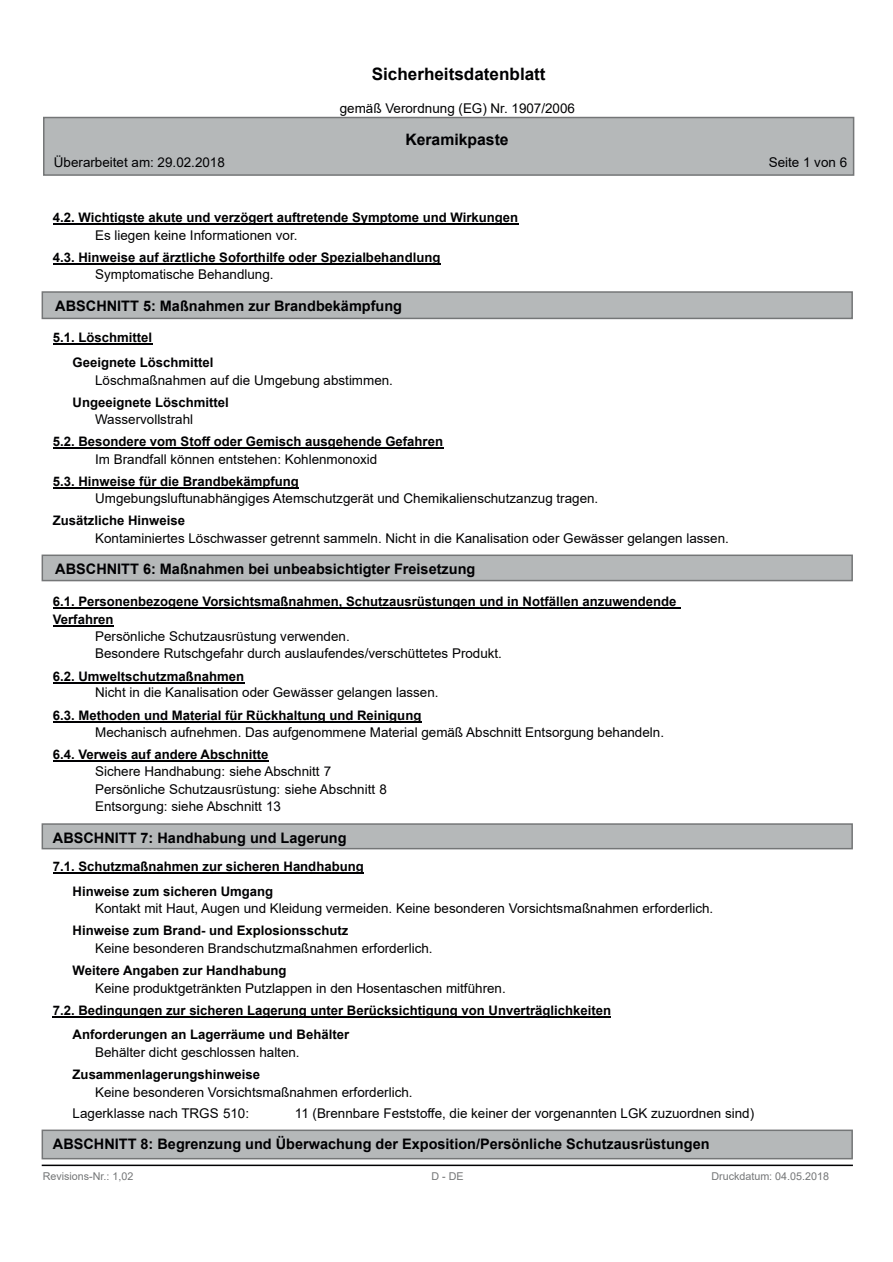
<style>
.page{position:relative;width:893px;height:1262px;background:#fff}
.page>*{position:absolute;margin:0;border:0;box-sizing:border-box;transform-origin:0 0}
.t1{font:700 17.1px "Arial";color:#000002}
.t2{font:700 15.75px "Arial";color:#000002}
.t3{font:700 14.4px "Arial";color:#000002}
.t4{font:13.35px/17.2px "Arial";color:#000002}
.t5{font:700 13.2px/17.5px "Arial";color:#000002}
.t6{font:10.8px "Arial";color:#747677}
</style>
<div class="page">
<div style="left:42px;top:291px;width:810px;height:28px;background:#b5b8b9;border:2px solid #747677"></div>
<div style="left:42px;top:554px;width:810px;height:27px;background:#b5b8b9;border:2px solid #747677"></div>
<div style="left:42px;top:823px;width:810px;height:26px;background:#b5b8b9;border:2px solid #747677"></div>
<div style="left:42px;top:1129px;width:810px;height:30px;background:#b5b8b9;border:2px solid #747677"></div>
<hr style="left:42px;top:1164px;width:810px;height:2px;background:#000002">
<hr style="left:53px;top:223px;width:465px;height:2px;background:#000002">
<hr style="left:53px;top:263px;width:387px;height:1px;background:#000002">
<hr style="left:53px;top:344px;width:99px;height:1px;background:#000002">
<hr style="left:53px;top:447px;width:390px;height:2px;background:#000002">
<hr style="left:53px;top:487px;width:246px;height:1px;background:#000002">
<hr style="left:53px;top:607px;width:25px;height:2px;background:#000002">
<hr style="left:78px;top:607px;width:261px;height:2px;background:#000002">
<hr style="left:339px;top:607px;width:341px;height:2px;background:#000002">
<hr style="left:53px;top:625px;width:60px;height:1px;background:#000002">
<hr style="left:53px;top:682px;width:191px;height:1px;background:#000002">
<hr style="left:53px;top:721px;width:368px;height:1px;background:#000002">
<hr style="left:53px;top:760px;width:215px;height:1px;background:#000002">
<hr style="left:53px;top:872px;width:311px;height:1px;background:#000002">
<hr style="left:53px;top:1016px;width:558px;height:1px;background:#000002">
<div style="left:43px;top:117px;width:811px;height:59px;background:#b5b8b9;border:2px solid #747677"></div>
<p class="t1" style="left:371px;top:67px;width:175px">Sicherheitsdatenblatt</p>
<p class="t4" style="left:340px;top:101px;width:237px">gemäß Verordnung (EG) Nr. 1907/2006</p>
<p class="t2" style="left:405px;top:133px;width:105px">Keramikpaste</p>
<p class="t4" style="left:54px;top:155px;width:172px">Überarbeitet am: 29.02.2018</p>
<p class="t4" style="left:768px;top:155px;width:80px">Seite 1 von 6</p>
<p class="t5" style="left:53px;top:210px;width:467px">4.2. Wichtigste akute und verzögert auftretende Symptome und Wirkungen</p>
<p class="t4" style="left:95px;top:227px;width:204px">Es liegen keine Informationen vor.</p>
<p class="t5" style="left:53px;top:249px;width:389px">4.3. Hinweise auf ärztliche Soforthilfe oder Spezialbehandlung</p>
<p class="t4" style="left:95px;top:267px;width:180px">Symptomatische Behandlung.</p>
<p class="t3" style="left:55px;top:300px;width:348px">ABSCHNITT 5: Maßnahmen zur Brandbekämpfung</p>
<p class="t5" style="left:53px;top:330px;width:101px">5.1. Löschmittel</p>
<p class="t4" style="left:95px;top:372px;width:299px">Löschmaßnahmen auf die Umgebung abstimmen.</p>
<p class="t5" style="left:73px;top:354px;width:142px">Geeignete Löschmittel</p>
<p class="t5" style="left:73px;top:394px;width:158px">Ungeeignete Löschmittel</p>
<p class="t5" style="left:53px;top:434px;width:391px">5.2. Besondere vom Stoff oder Gemisch ausgehende Gefahren</p>
<p class="t4" style="left:95px;top:451px;width:284px">Im Brandfall können entstehen: Kohlenmonoxid</p>
<p class="t4" style="left:95px;top:491px;width:504px">Umgebungsluftunabhängiges Atemschutzgerät und Chemikalienschutzanzug tragen.</p>
<p class="t4" style="left:95px;top:412px;width:99px">Wasservollstrahl</p>
<p class="t5" style="left:53px;top:473px;width:247px">5.3. Hinweise für die Brandbekämpfung</p>
<p class="t5" style="left:53px;top:513px;width:134px">Zusätzliche Hinweise</p>
<p class="t3" style="left:55px;top:563px;width:421px">ABSCHNITT 6: Maßnahmen bei unbeabsichtigter Freisetzung</p>
<p class="t5" style="left:53px;top:594px;width:625px">6.1. Personenbezogene Vorsichtsmaßnahmen, Schutzausrüstungen und in Notfällen anzuwendende<br>Verfahren</p>
<p class="t4" style="left:95px;top:628px;width:408px">Persönliche Schutzausrüstung verwenden.<br>Besondere Rutschgefahr durch auslaufendes/verschüttetes Produkt.</p>
<p class="t4" style="left:95px;top:685px;width:345px">Nicht in die Kanalisation oder Gewässer gelangen lassen.</p>
<p class="t4" style="left:95px;top:530px;width:635px">Kontaminiertes Löschwasser getrennt sammeln. Nicht in die Kanalisation oder Gewässer gelangen lassen.</p>
<p class="t5" style="left:53px;top:668px;width:193px">6.2. Umweltschutzmaßnahmen</p>
<p class="t5" style="left:53px;top:707px;width:370px">6.3. Methoden und Material für Rückhaltung und Reinigung</p>
<p class="t4" style="left:95px;top:724px;width:570px">Mechanisch aufnehmen. Das aufgenommene Material gemäß Abschnitt Entsorgung behandeln.</p>
<p class="t5" style="left:53px;top:747px;width:217px">6.4. Verweis auf andere Abschnitte</p>
<p class="t4" style="left:95px;top:764px;width:293px">Sichere Handhabung: siehe Abschnitt 7<br>Persönliche Schutzausrüstung: siehe Abschnitt 8<br>Entsorgung: siehe Abschnitt 13</p>
<p class="t3" style="left:53px;top:832px;width:295px">ABSCHNITT 7: Handhabung und Lagerung</p>
<p class="t5" style="left:53px;top:858px;width:312px">7.1. Schutzmaßnahmen zur sicheren Handhabung</p>
<p class="t4" style="left:95px;top:901px;width:619px">Kontakt mit Haut, Augen und Kleidung vermeiden. Keine besonderen Vorsichtsmaßnahmen erforderlich.</p>
<p class="t5" style="left:73px;top:884px;width:202px">Hinweise zum sicheren Umgang</p>
<p class="t5" style="left:73px;top:923px;width:277px">Hinweise zum Brand- und Explosionsschutz</p>
<p class="t4" style="left:95px;top:940px;width:339px">Keine besonderen Brandschutzmaßnahmen erforderlich.</p>
<p class="t5" style="left:73px;top:962px;width:215px">Weitere Angaben zur Handhabung</p>
<p class="t5" style="left:53px;top:1002px;width:559px">7.2. Bedingungen zur sicheren Lagerung unter Berücksichtigung von Unverträglichkeiten</p>
<p class="t4" style="left:95px;top:1045px;width:206px">Behälter dicht geschlossen halten.</p>
<p class="t4" style="left:95px;top:980px;width:412px">Keine produktgetränkten Putzlappen in den Hosentaschen mitführen.</p>
<p class="t5" style="left:73px;top:1026px;width:278px">Anforderungen an Lagerräume und Behälter</p>
<p class="t5" style="left:73px;top:1067px;width:189px">Zusammenlagerungshinweise</p>
<p class="t4" style="left:73px;top:1106px;width:178px">Lagerklasse nach TRGS 510:</p>
<p class="t4" style="left:295px;top:1106px;width:461px">11 (Brennbare Feststoffe, die keiner der vorgenannten LGK zuzuordnen sind)</p>
<p class="t3" style="left:53px;top:1138px;width:658px">ABSCHNITT 8: Begrenzung und Überwachung der Exposition/Persönliche Schutzausrüstungen</p>
<p class="t6" style="left:43px;top:1172px;width:92px">Revisions-Nr.: 1,02</p>
<p class="t6" style="left:431px;top:1172px;width:34px">D - DE</p>
<p class="t6" style="left:711px;top:1172px;width:119px">Druckdatum: 04.05.2018</p>
<p class="t4" style="left:95px;top:1085px;width:319px">Keine besonderen Vorsichtsmaßnahmen erforderlich.</p>
</div>
